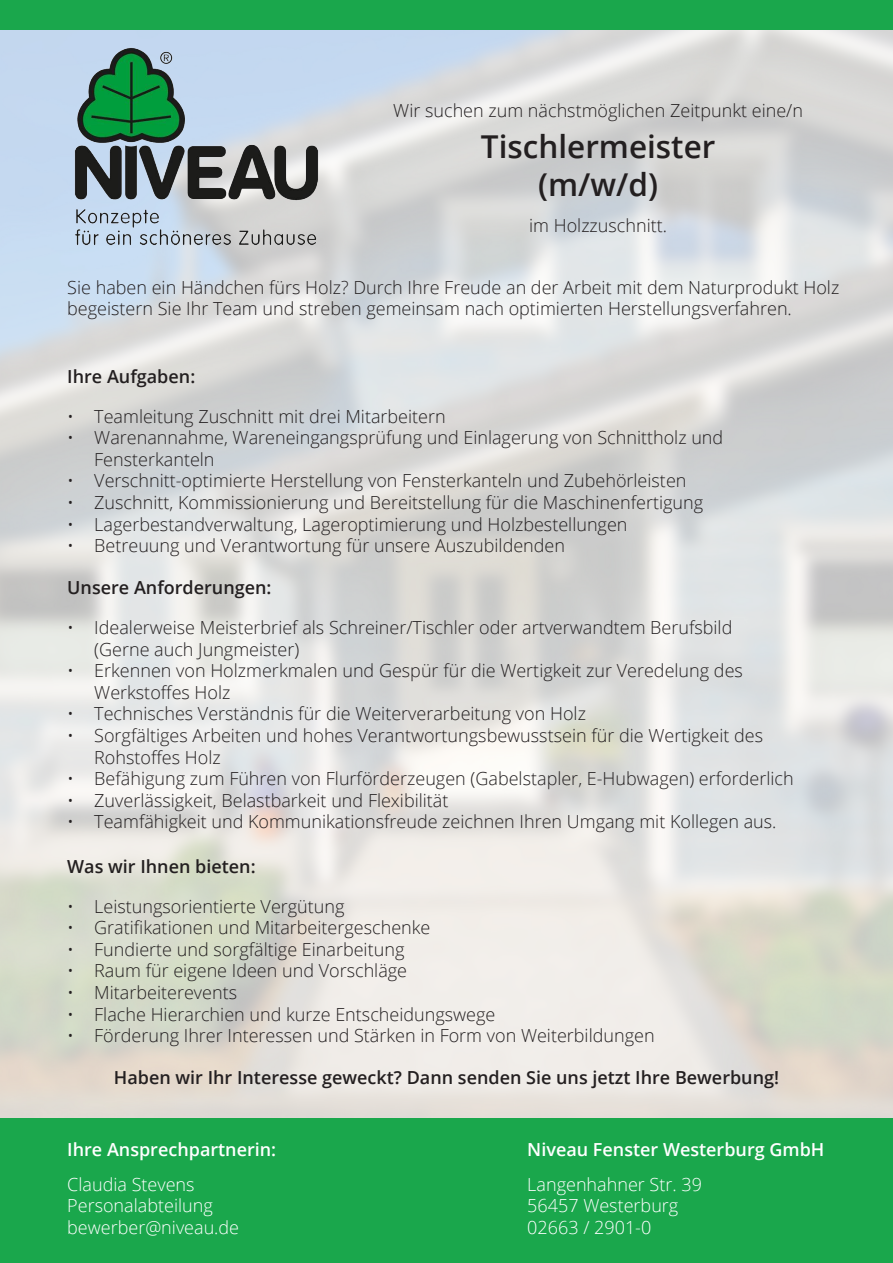
<style>
.page{position:relative;width:893px;height:1263px;background:#fff}
.page>*{position:absolute;margin:0;border:0;box-sizing:border-box;transform-origin:0 0}
.t1{font:600 31.5px "Open Sans";color:#231f20}
.t2{font:300 18px/21.6px "Open Sans";color:#231f20}
.t3{font:600 18px "Open Sans";color:#231f20}
.t4{font:300 18px "Open Sans";color:#fff}
.t5{font:600 18px "Open Sans";color:#fff}
</style>
<div class="page">
<img style="left:0;top:29px;width:893px;height:1089px">
<div style="left:0;top:1118px;width:893px;height:145px;background:#1aa74c"></div>
<div style="left:0;top:0;width:893px;height:29px;background:#1aa74c"></div>
<img style="left:70px;top:43px;width:253px;height:207px">
<p class="t2" style="left:393px;top:99px;width:411px">Wir suchen zum nächstmöglichen Zeitpunkt eine/n</p>
<p class="t1" style="left:481px;top:125px;width:236px">Tischlermeister</p>
<p class="t1" style="left:538px;top:163px;width:122px">(m/w/d)</p>
<p class="t2" style="left:529px;top:214px;width:140px">im Holzzuschnitt.</p>
<p class="t2" style="left:67px;top:276px;width:773px">Sie haben ein Händchen fürs Holz? Durch Ihre Freude an der Arbeit mit dem Naturprodukt Holz begeistern Sie Ihr Team und streben gemeinsam nach optimierten Herstellungsverfahren.</p>
<p class="t3" style="left:67px;top:364px;width:129px">Ihre Aufgaben:</p>
<p class="t2" style="left:67px;top:405px;width:380px">• Teamleitung Zuschnitt mit drei Mitarbeitern</p>
<p class="t2" style="left:94px;top:426px;width:630px;text-indent:-27px">• Warenannahme, Wareneingangsprüfung und Einlagerung von Schnittholz und<br>Fensterkanteln</p>
<p class="t2" style="left:67px;top:469px;width:621px">• Verschnitt-optimierte Herstellung von Fensterkanteln und Zubehörleisten</p>
<p class="t2" style="left:67px;top:491px;width:637px">• Zuschnitt, Kommissionierung und Bereitstellung für die Maschinenfertigung</p>
<p class="t2" style="left:67px;top:513px;width:562px">• Lagerbestandverwaltung, Lageroptimierung und Holzbestellungen</p>
<p class="t2" style="left:67px;top:534px;width:499px">• Betreuung und Verantwortung für unsere Auszubildenden</p>
<p class="t3" style="left:67px;top:575px;width:206px">Unsere Anforderungen:</p>
<p class="t2" style="left:94px;top:616px;width:640px;text-indent:-27px">• Idealerweise Meisterbrief als Schreiner/Tischler oder artverwandtem Berufsbild (Gerne auch Jungmeister)</p>
<p class="t2" style="left:94px;top:659px;width:650px;text-indent:-27px">• Erkennen von Holzmerkmalen und Gespür für die Wertigkeit zur Veredelung des<br>Werkstoffes Holz</p>
<p class="t2" style="left:67px;top:703px;width:520px">• Technisches Verständnis für die Weiterverarbeitung von Holz</p>
<p class="t2" style="left:94px;top:724px;width:670px;text-indent:-27px">• Sorgfältiges Arbeiten und hohes Verantwortungsbewusstsein für die Wertigkeit des<br>Rohstoffes Holz</p>
<p class="t2" style="left:67px;top:767px;width:728px">• Befähigung zum Führen von Flurförderzeugen (Gabelstapler, E-Hubwagen) erforderlich</p>
<p class="t2" style="left:67px;top:789px;width:383px">• Zuverlässigkeit, Belastbarkeit und Flexibilität</p>
<p class="t2" style="left:67px;top:811px;width:711px">• Teamfähigkeit und Kommunikationsfreude zeichnen Ihren Umgang mit Kollegen aus.</p>
<p class="t3" style="left:67px;top:854px;width:190px">Was wir Ihnen bieten:</p>
<p class="t2" style="left:67px;top:895px;width:279px">• Leistungsorientierte Vergütung</p>
<p class="t2" style="left:67px;top:916px;width:365px">• Gratifikationen und Mitarbeitergeschenke</p>
<p class="t2" style="left:67px;top:938px;width:339px">• Fundierte und sorgfältige Einarbeitung</p>
<p class="t2" style="left:67px;top:959px;width:341px">• Raum für eigene Ideen und Vorschläge</p>
<p class="t2" style="left:67px;top:981px;width:171px">• Mitarbeiterevents</p>
<p class="t2" style="left:67px;top:1003px;width:430px">• Flache Hierarchien und kurze Entscheidungswege</p>
<p class="t2" style="left:67px;top:1024px;width:589px">• Förderung Ihrer Interessen und Stärken in Form von Weiterbildungen</p>
<p class="t3" style="left:114px;top:1065px;width:667px">Haben wir Ihr Interesse geweckt? Dann senden Sie uns jetzt Ihre Bewerbung!</p>
<p class="t5" style="left:67px;top:1137px;width:210px">Ihre Ansprechpartnerin:</p>
<p class="t4" style="left:67px;top:1172px;width:129px">Claudia Stevens</p>
<p class="t4" style="left:67px;top:1193px;width:147px">Personalabteilung</p>
<p class="t4" style="left:67px;top:1215px;width:173px">bewerber@niveau.de</p>
<p class="t5" style="left:527px;top:1137px;width:299px">Niveau Fenster Westerburg GmbH</p>
<p class="t4" style="left:527px;top:1172px;width:176px">Langenhahner Str. 39</p>
<p class="t4" style="left:527px;top:1193px;width:153px">56457 Westerburg</p>
<p class="t4" style="left:527px;top:1215px;width:126px">02663 / 2901-0</p>
</div>
